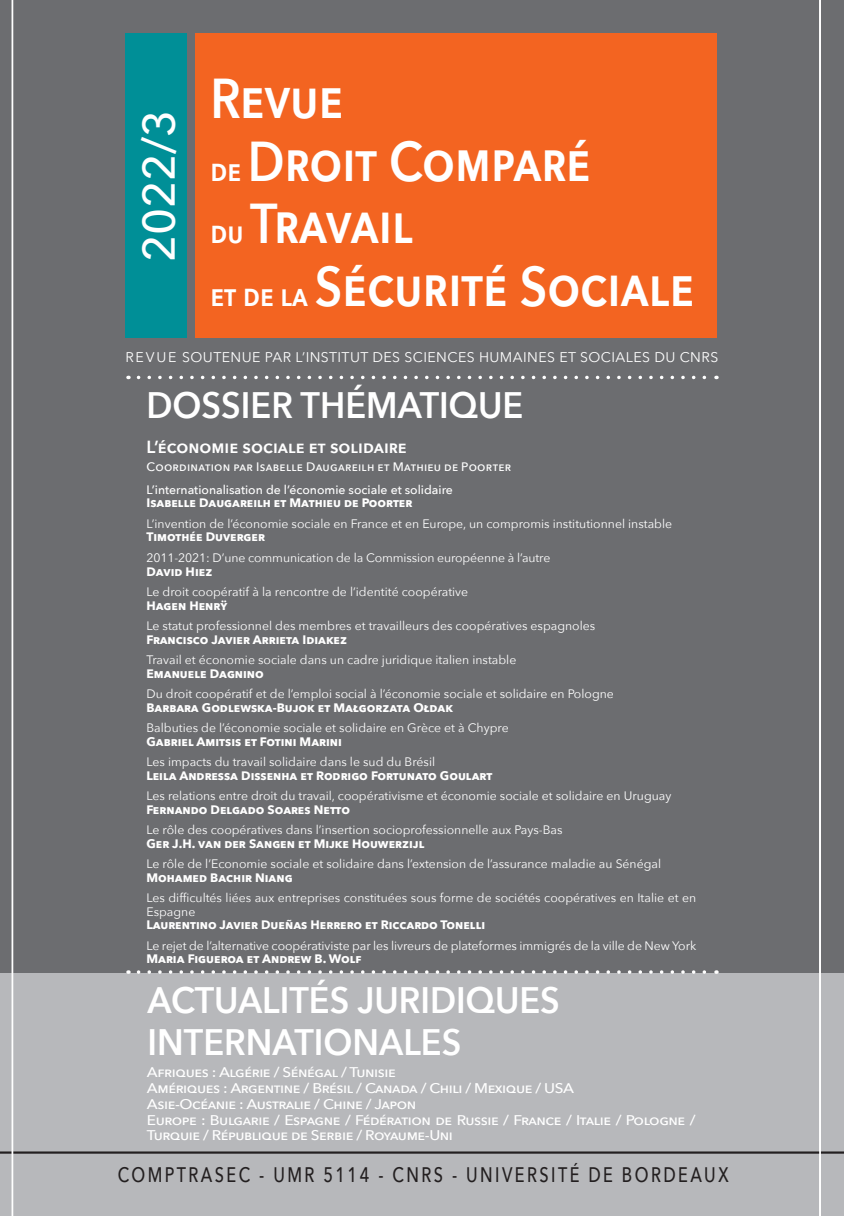
<style>
.page{position:relative;width:844px;height:1216px;background:#fff}
.page>*{position:absolute;margin:0;border:0;box-sizing:border-box;transform-origin:0 0}
.t1{font:600 56px "Avenir Next";color:#fff;scale:.86 1}
.t2{font:500 45.5px "Avenir Next";color:#fff}
.t3{font:600 36.75px/42px "Avenir Next";color:#fff;scale:.93 1}
.t4{font:500 21px "Avenir Next";letter-spacing:.15em;color:#231f20;scale:.77 1}
.Titre_article_couv_1{font:600 17.5px "Avenir Next";color:#fff}
.Liste_Pays_actua_-_c{font:500 14px/15.8px "Avenir Next";letter-spacing:-.03em;color:#fff;scale:1.1 1}
.t5{font:14px "Avenir Next";letter-spacing:.03em;color:#fff}
.Nom_Auteurs_Sommaire{font:12.25px/13.3px "Avenir Next";color:#fff}
.Nom_Auteurs_Sommaire-2{font:700 12.25px/13.3px "Avenir Next";color:#fff}
.Nom_Auteurs_Sommaire-3{font:500 12.25px/13.3px "Avenir Next";color:#fff}
.Titre_article_couv_1-2{font:500 12.25px "Avenir Next";letter-spacing:.025em;color:#fff}
.s1{font-size:31.5px}
.s2{font-weight:700}
.s3{font-weight:400}
</style>
<div class="page">
<div style="left:0;top:0;width:843px;height:1215px;background:#b7b8bb"></div>
<div style="left:0;top:0;width:843px;height:972px;background:#6c6d70"></div>
<hr style="left:0;top:1151px;width:843px;height:2px;background:#231f20">
<hr style="left:819px;top:0;width:1px;height:1215px;background:#fff">
<hr style="left:12px;top:0;width:1px;height:1215px;background:#fff">
<div style="left:195px;top:33px;width:521px;height:305px;background:#f36421"></div>
<div style="left:125px;top:33px;width:62px;height:305px;background:#008f97"></div>
<svg style="left:138px;top:375px;width:578px;height:4px"></svg>
<svg style="left:138px;top:970px;width:578px;height:3px"></svg>
<p class="t2" style="left:120px;top:262px;width:154px;rotate:-90deg">2022/3</p>
<p class="t1" style="left:210px;top:50px;width:156px">Revue</p>
<p class="t1" style="left:210px;top:113px;width:443px"><span class="s1">de</span> Droit Comparé</p>
<p class="t1" style="left:210px;top:176px;width:237px"><span class="s1">du</span> Travail</p>
<p class="t1" style="left:210px;top:239px;width:563px"><span class="s1">et de la</span> Sécurité Sociale</p>
<p class="t5" style="left:125px;top:345px;width:594px">REVUE SOUTENUE PAR L’INSTITUT DES SCIENCES HUMAINES ET SOCIALES DU CNRS</p>
<p class="t3" style="left:146px;top:383px;width:406px">DOSSIER THÉMATIQUE</p>
<p class="Titre_article_couv_1" style="left:146px;top:432px;width:261px">L’économie sociale et solidaire</p>
<p class="Titre_article_couv_1-2" style="left:146px;top:456px;width:366px">Coordination par Isabelle Daugareilh et Mathieu de Poorter</p>
<p class="Nom_Auteurs_Sommaire-3" style="left:146px;top:483px;width:308px">L’internationalisation de l’économie sociale et solidaire<br><span class="s2">Isabelle Daugareilh et Mathieu de Poorter</span></p>
<p class="Nom_Auteurs_Sommaire" style="left:146px;top:517px;width:527px">L’invention de l’économie sociale en France et en Europe, un compromis institutionnel instable<br><span class="s2">Timothée Duverger</span></p>
<p class="Nom_Auteurs_Sommaire" style="left:146px;top:550px;width:405px">2011-2021: D’une communication de la Commission européenne à l’autre<br><span class="s2">David Hiez</span></p>
<p class="Nom_Auteurs_Sommaire" style="left:146px;top:584px;width:323px">Le droit coopératif à la rencontre de l’identité coopérative<br><span class="s2">Hagen Henrÿ</span></p>
<p class="Nom_Auteurs_Sommaire" style="left:146px;top:618px;width:450px">Le statut professionnel des membres et travailleurs des coopératives espagnoles<br><span class="s2">Francisco Javier Arrieta Idiakez</span></p>
<p class="Nom_Auteurs_Sommaire" style="left:146px;top:652px;width:371px">Travail et économie sociale dans un cadre juridique italien instable<br><span class="s2">Emanuele Dagnino</span></p>
<p class="Nom_Auteurs_Sommaire" style="left:146px;top:686px;width:469px">Du droit coopératif et de l’emploi social à l’économie sociale et solidaire en Pologne<br><span class="s2">Barbara Godlewska-Bujok et Małgorzata Ołdak</span></p>
<p class="Nom_Auteurs_Sommaire" style="left:146px;top:720px;width:363px">Balbuties de l’économie sociale et solidaire en Grèce et à Chypre<br><span class="s2">Gabriel Amitsis et Fotini Marini</span></p>
<p class="Nom_Auteurs_Sommaire-2" style="left:146px;top:755px;width:347px"><span class="s3">Les impacts du travail solidaire dans le sud du Brésil<br></span>Leila Andressa Dissenha et Rodrigo Fortunato Goulart</p>
<p class="Nom_Auteurs_Sommaire" style="left:146px;top:788px;width:526px">Les relations entre droit du travail, coopérativisme et économie sociale et solidaire en Uruguay<br><span class="s2">Fernando Delgado Soares Netto</span></p>
<p class="Nom_Auteurs_Sommaire" style="left:146px;top:822px;width:417px">Le rôle des coopératives dans l’insertion socioprofessionnelle aux Pays-Bas<br><span class="s2">Ger J.H. van der Sangen et Mijke Houwerzijl</span></p>
<p class="Nom_Auteurs_Sommaire" style="left:146px;top:856px;width:516px">Le rôle de l’Economie sociale et solidaire dans l’extension de l’assurance maladie au Sénégal<br><span class="s2">Mohamed Bachir Niang</span></p>
<p class="Nom_Auteurs_Sommaire" style="left:146px;top:890px;width:551px">Les difficultés liées aux entreprises constituées sous forme de sociétés coopératives en Italie et en<br>Espagne<br><span class="s2">Laurentino Javier Dueñas Herrero et Riccardo Tonelli</span></p>
<p class="Nom_Auteurs_Sommaire" style="left:146px;top:938px;width:551px">Le rejet de l’alternative coopérativiste par les livreurs de plateformes immigrés de la ville de New York<br><span class="s2">Maria Figueroa et Andrew B. Wolf</span></p>
<p class="t3" style="left:147px;top:977px;width:444px">ACTUALITÉS JURIDIQUES<br>INTERNATIONALES</p>
<p class="Liste_Pays_actua_-_c" style="left:147px;top:1063px;width:228px">Afriques : Algérie / Sénégal / Tunisie</p>
<p class="Liste_Pays_actua_-_c" style="left:147px;top:1079px;width:389px">Amériques : Argentine / Brésil / Canada / Chili / Mexique / USA</p>
<p class="Liste_Pays_actua_-_c" style="left:147px;top:1095px;width:246px">Asie-Océanie : Australie / Chine / Japon</p>
<p class="Liste_Pays_actua_-_c" style="left:147px;top:1111px;width:500px">Europe : Bulgarie / Espagne / Fédération de Russie / France / Italie / Pologne /<br>Turquie / République de Serbie / Royaume-Uni</p>
<p class="t4" style="left:118px;top:1156px;width:795px">COMPTRASEC - UMR 5114 - CNRS - UNIVERSITÉ DE BORDEAUX</p>
</div>
